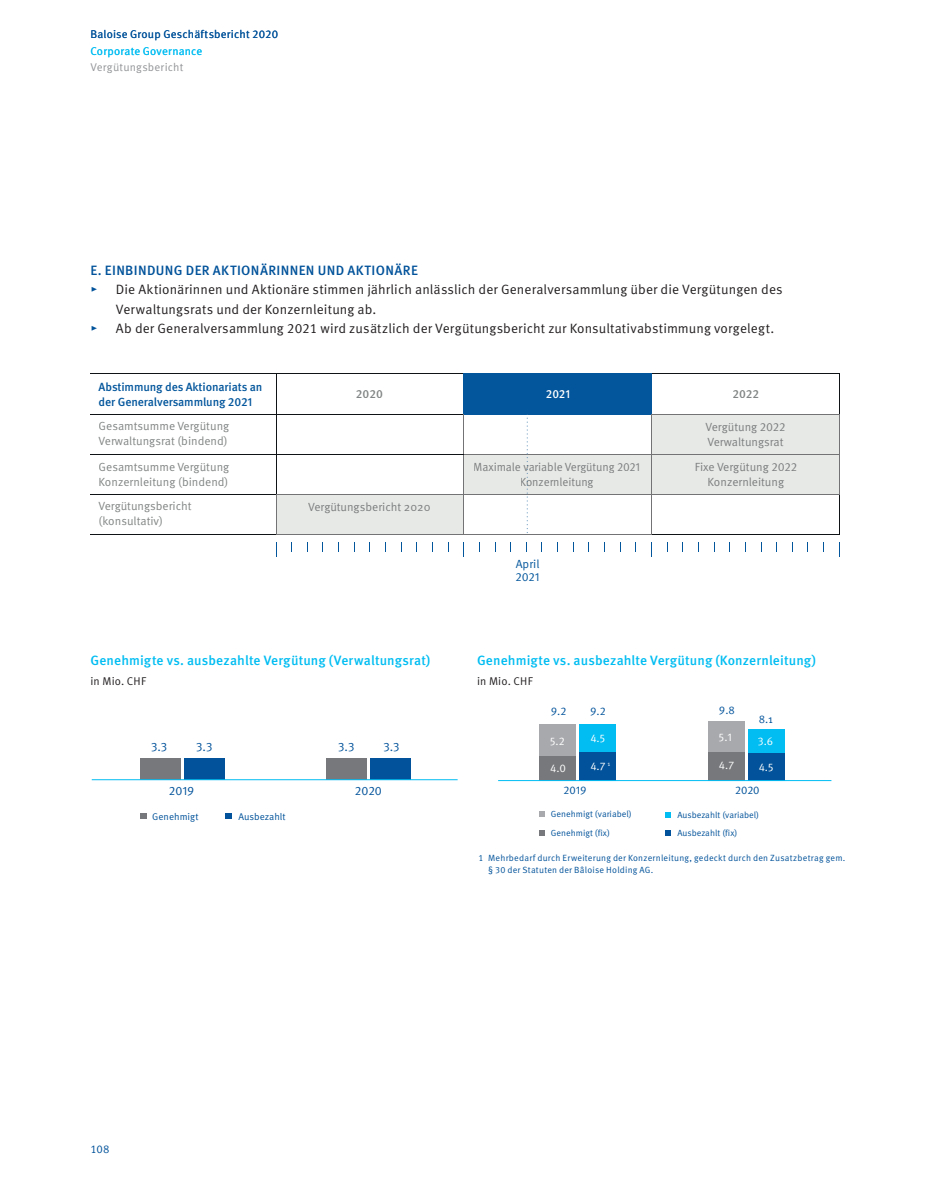
<style>
.page{position:relative;width:936px;height:1191px;background:#fff}
.page>*{position:absolute;margin:0;border:0;box-sizing:border-box;transform-origin:0 0}
.t1{font:13.5px/19.5px "Meta OT";letter-spacing:.005em;color:#231f20}
.t2{font:500 13.5px "Meta OT";letter-spacing:.01em;color:#01bdf2}
.t3{font:500 13.5px "Meta OT";letter-spacing:.025em;color:#01529a}
.t4{font:13.5px "Meta OT";color:#01529a}
.t5{font:12.15px "Meta OT";color:#01529a}
.t6{font:11.85px/15px "Meta OT Norm";letter-spacing:-.005em;color:#7b7e7e;text-align:center}
.t7{font:11.85px/15px "Meta OT Norm";color:#828585}
.t8{font:500 11.85px/15px "Meta OT";letter-spacing:-.01em;color:#03569c}
.t9{font:11.85px/12.6px "Meta OT Norm";color:#03569c}
.t10{font:500 11.85px "Meta OT";color:#828585}
.t11{font:500 11.85px "Meta OT";color:#fff}
.t12{font:11.85px "Meta OT Norm";color:#445a6a}
.t13{font:11.25px "Meta OT";letter-spacing:.015em;color:#01529a}
.t14{font:11.25px "Meta OT";letter-spacing:.015em;color:#01bdf2}
.t15{font:11.25px "Meta OT";letter-spacing:.02em;color:#231f20}
.t16{font:11.25px "Meta OT";letter-spacing:.015em;color:#939598}
.t17{font:11.1px "Meta OT";color:#fff}
.t18{font:11.1px "Meta OT";color:#01529a}
.t19{font:9.75px "Meta OT";color:#01529a}
.t20{font:9px/11.2px "Meta OT";letter-spacing:.025em;color:#01529a}
.t21{font:8.85px "Meta OT";color:#01529a}
</style>
<div class="page">
<div style="left:464px;top:374px;width:187px;height:40px;background:#03569c"></div>
<svg style="left:277px;top:415px;width:562px;height:119px"></svg>
<hr style="left:90px;top:374px;width:186px;height:1px;background:#101315">
<hr style="left:276px;top:374px;width:187px;height:1px;background:#101315">
<hr style="left:276px;top:374px;width:1px;height:40px;background:#101315">
<hr style="left:651px;top:374px;width:188px;height:1px;background:#101315">
<hr style="left:839px;top:374px;width:1px;height:40px;background:#101315">
<hr style="left:276px;top:414px;width:1px;height:40px;background:#101315">
<hr style="left:276px;top:454px;width:1px;height:40px;background:#101315">
<hr style="left:839px;top:495px;width:1px;height:39px;background:#101315">
<hr style="left:90px;top:534px;width:186px;height:1px;background:#101315">
<hr style="left:651px;top:534px;width:188px;height:1px;background:#101315">
<hr style="left:90px;top:414px;width:186px;height:1px;background:#101315">
<hr style="left:276px;top:414px;width:187px;height:1px;background:#101315">
<hr style="left:90px;top:454px;width:186px;height:1px;background:#101315">
<hr style="left:276px;top:454px;width:187px;height:1px;background:#101315">
<hr style="left:90px;top:494px;width:186px;height:1px;background:#101315">
<hr style="left:463px;top:374px;width:1px;height:40px;background:#03569c">
<hr style="left:651px;top:374px;width:1px;height:40px;background:#03569c">
<hr style="left:463px;top:414px;width:188px;height:1px;background:#03569c">
<hr style="left:463px;top:414px;width:1px;height:40px;background:#737375">
<hr style="left:463px;top:454px;width:188px;height:1px;background:#737375">
<hr style="left:463px;top:454px;width:1px;height:40px;background:#737375">
<hr style="left:464px;top:494px;width:187px;height:1px;background:#737375">
<hr style="left:651px;top:495px;width:1px;height:39px;background:#737375">
<hr style="left:464px;top:534px;width:187px;height:1px;background:#737375">
<hr style="left:276px;top:494px;width:188px;height:1px;background:#737375">
<hr style="left:276px;top:495px;width:1px;height:39px;background:#737375">
<hr style="left:463px;top:495px;width:1px;height:39px;background:#737375">
<hr style="left:276px;top:534px;width:188px;height:1px;background:#737375">
<hr style="left:651px;top:414px;width:188px;height:1px;background:#737375">
<hr style="left:651px;top:414px;width:1px;height:40px;background:#737375">
<hr style="left:839px;top:414px;width:1px;height:40px;background:#737375">
<hr style="left:651px;top:454px;width:188px;height:1px;background:#737375">
<hr style="left:651px;top:454px;width:1px;height:40px;background:#737375">
<hr style="left:839px;top:454px;width:1px;height:40px;background:#737375">
<hr style="left:651px;top:494px;width:188px;height:1px;background:#737375">
<svg style="left:276px;top:542px;width:1px;height:14px"></svg>
<svg style="left:463px;top:542px;width:1px;height:14px"></svg>
<svg style="left:651px;top:542px;width:1px;height:14px"></svg>
<svg style="left:839px;top:542px;width:1px;height:14px"></svg>
<div style="left:308px;top:502px;width:122px;height:11px;background:#e7e9e7"></div>
<div style="left:696px;top:462px;width:72px;height:11px;background:#e7e9e7"></div>
<div style="left:772px;top:463px;width:24px;height:8px;background:#e7e9e7"></div>
<div style="left:708px;top:477px;width:76px;height:11px;background:#e7e9e7"></div>
<div style="left:705px;top:423px;width:52px;height:10px;background:#e7e9e7"></div>
<div style="left:760px;top:423px;width:25px;height:8px;background:#e7e9e7"></div>
<div style="left:707px;top:437px;width:76px;height:11px;background:#e7e9e7"></div>
<div style="left:617px;top:463px;width:23px;height:8px;background:#e7e9e7"></div>
<svg style="left:474px;top:414px;width:140px;height:119px"></svg>
<div style="left:140px;top:758px;width:41px;height:21px;background:#76787b"></div>
<div style="left:140px;top:813px;width:7px;height:6px;background:#76787b"></div>
<svg style="left:225px;top:813px;width:6px;height:6px"></svg>
<div style="left:184px;top:758px;width:40px;height:21px;background:#01529a"></div>
<div style="left:326px;top:758px;width:41px;height:21px;background:#76787b"></div>
<div style="left:370px;top:758px;width:40px;height:21px;background:#01529a"></div>
<hr style="left:92px;top:779px;width:365px;height:1px;background:#01bdf2">
<div style="left:539px;top:755px;width:36px;height:25px;background:#76787b"></div>
<div style="left:708px;top:751px;width:36px;height:29px;background:#76787b"></div>
<div style="left:539px;top:724px;width:36px;height:31px;background:#a8a9ad"></div>
<div style="left:708px;top:721px;width:36px;height:30px;background:#a8a9ad"></div>
<div style="left:747px;top:753px;width:37px;height:27px;background:#01529a"></div>
<div style="left:579px;top:724px;width:37px;height:27px;background:#01bdf2"></div>
<div style="left:747px;top:729px;width:37px;height:24px;background:#01bdf2"></div>
<div style="left:579px;top:751px;width:37px;height:29px;background:#01529a"></div>
<svg style="left:539px;top:830px;width:6px;height:5px"></svg>
<svg style="left:539px;top:811px;width:6px;height:5px"></svg>
<svg style="left:665px;top:830px;width:5px;height:5px"></svg>
<svg style="left:665px;top:812px;width:5px;height:5px"></svg>
<hr style="left:498px;top:780px;width:333px;height:1px;background:#01bdf2">
<p class="t13" style="left:90px;top:28px;width:189px">Baloise Group Geschäftsbericht 2020</p>
<p class="t14" style="left:90px;top:44px;width:113px">Corporate Governance</p>
<p class="t16" style="left:90px;top:61px;width:94px">Vergütungsbericht</p>
<p class="t3" style="left:90px;top:262px;width:329px">E. EINBINDUNG DER AKTIONÄRINNEN UND AKTIONÄRE</p>
<p class="t4" style="left:90px;top:282px;width:8px">▸</p>
<p class="t1" style="left:116px;top:280px;width:668px">Die Aktionärinnen und Aktionäre stimmen jährlich anlässlich der Generalversammlung über die Vergütungen des<br>Verwaltungsrats und der Konzernleitung ab.</p>
<p class="t4" style="left:90px;top:321px;width:8px">▸</p>
<p class="t1" style="left:116px;top:319px;width:659px">Ab der Generalversammlung 2021 wird zusätzlich der Vergütungsbericht zur Konsultativabstimmung vorgelegt.</p>
<p class="t8" style="left:99px;top:379px;width:165px">Abstimmung des Aktionariats an der Generalversammlung 2021</p>
<p class="t7" style="left:99px;top:418px;width:132px">Gesamtsumme Vergütung<br>Verwaltungsrat (bindend)</p>
<p class="t7" style="left:99px;top:459px;width:132px">Gesamtsumme Vergütung<br>Konzernleitung (bindend)</p>
<p class="t7" style="left:99px;top:499px;width:95px">Vergütungsbericht (konsultativ)</p>
<p class="t10" style="left:356px;top:386px;width:29px">2020</p>
<p class="t11" style="left:546px;top:386px;width:26px">2021</p>
<p class="t10" style="left:732px;top:386px;width:28px">2022</p>
<p class="t6" style="left:308px;top:499px;width:124px">Vergütungsbericht 2020</p>
<p class="t6" style="left:473px;top:459px;width:168px">Maximale ariable Vergütung 2021</p>
<p class="t12" style="left:523px;top:459px;width:7px">v</p>
<p class="t6" style="left:520px;top:474px;width:75px">K nzernleitung</p>
<p class="t12" style="left:526px;top:474px;width:8px">o</p>
<p class="t9" style="left:515px;top:558px;width:25px">April<br>2021</p>
<p class="t6" style="left:705px;top:419px;width:81px;text-align:left">Vergütung 2022<br>Verwaltungsrat</p>
<p class="t6" style="left:694px;top:459px;width:104px">Fixe Vergütung 2022<br>Konzernleitung</p>
<p class="t2" style="left:90px;top:652px;width:341px">Genehmigte vs. ausbezahlte Vergütung (Verwaltungsrat)</p>
<p class="t15" style="left:90px;top:674px;width:57px">in Mio. CHF</p>
<p class="t2" style="left:477px;top:652px;width:340px">Genehmigte vs. ausbezahlte Vergütung (Konzernleitung)</p>
<p class="t15" style="left:477px;top:674px;width:57px">in Mio. CHF</p>
<p class="t18" style="left:551px;top:704px;width:17px">9.2</p>
<p class="t18" style="left:590px;top:704px;width:17px">9.2</p>
<p class="t18" style="left:719px;top:704px;width:17px">9.8</p>
<p class="t18" style="left:758px;top:712px;width:16px">8.1</p>
<p class="t5" style="left:151px;top:739px;width:18px">3.3</p>
<p class="t5" style="left:196px;top:739px;width:18px">3.3</p>
<p class="t5" style="left:338px;top:739px;width:18px">3.3</p>
<p class="t5" style="left:383px;top:739px;width:18px">3.3</p>
<p class="t17" style="left:719px;top:730px;width:14px">5.1</p>
<p class="t17" style="left:719px;top:758px;width:17px">4.7</p>
<p class="t17" style="left:758px;top:760px;width:16px">4.5</p>
<p class="t17" style="left:590px;top:731px;width:16px">4.5</p>
<p class="t17" style="left:757px;top:734px;width:17px">3.6</p>
<p class="t17" style="left:550px;top:734px;width:16px">5.2</p>
<p class="t17" style="left:550px;top:761px;width:17px">4.0</p>
<p class="t17" style="left:590px;top:759px;width:21px">4.7 <sup>1</sup></p>
<p class="t5" style="left:169px;top:783px;width:27px">2019</p>
<p class="t19" style="left:152px;top:811px;width:48px">Genehmigt</p>
<p class="t19" style="left:238px;top:811px;width:49px">Ausbezahlt</p>
<p class="t5" style="left:355px;top:783px;width:28px">2020</p>
<p class="t18" style="left:563px;top:783px;width:25px">2019</p>
<p class="t18" style="left:735px;top:783px;width:26px">2020</p>
<p class="t21" style="left:551px;top:808px;width:82px">Genehmigt (variabel)</p>
<p class="t21" style="left:677px;top:809px;width:83px">Ausbezahlt (variabel)</p>
<p class="t21" style="left:551px;top:827px;width:61px">Genehmigt (fix)</p>
<p class="t21" style="left:677px;top:827px;width:62px">Ausbezahlt (fix)</p>
<p class="t20" style="left:488px;top:852px;width:359px;text-indent:-10px">1 Mehrbedarf durch Erweiterung der Konzernleitung, gedeckt durch den Zusatzbetrag gem. § 30 der Statuten der Bâloise Holding AG.</p>
<p class="t13" style="left:90px;top:1142px;width:21px">108</p>
</div>
